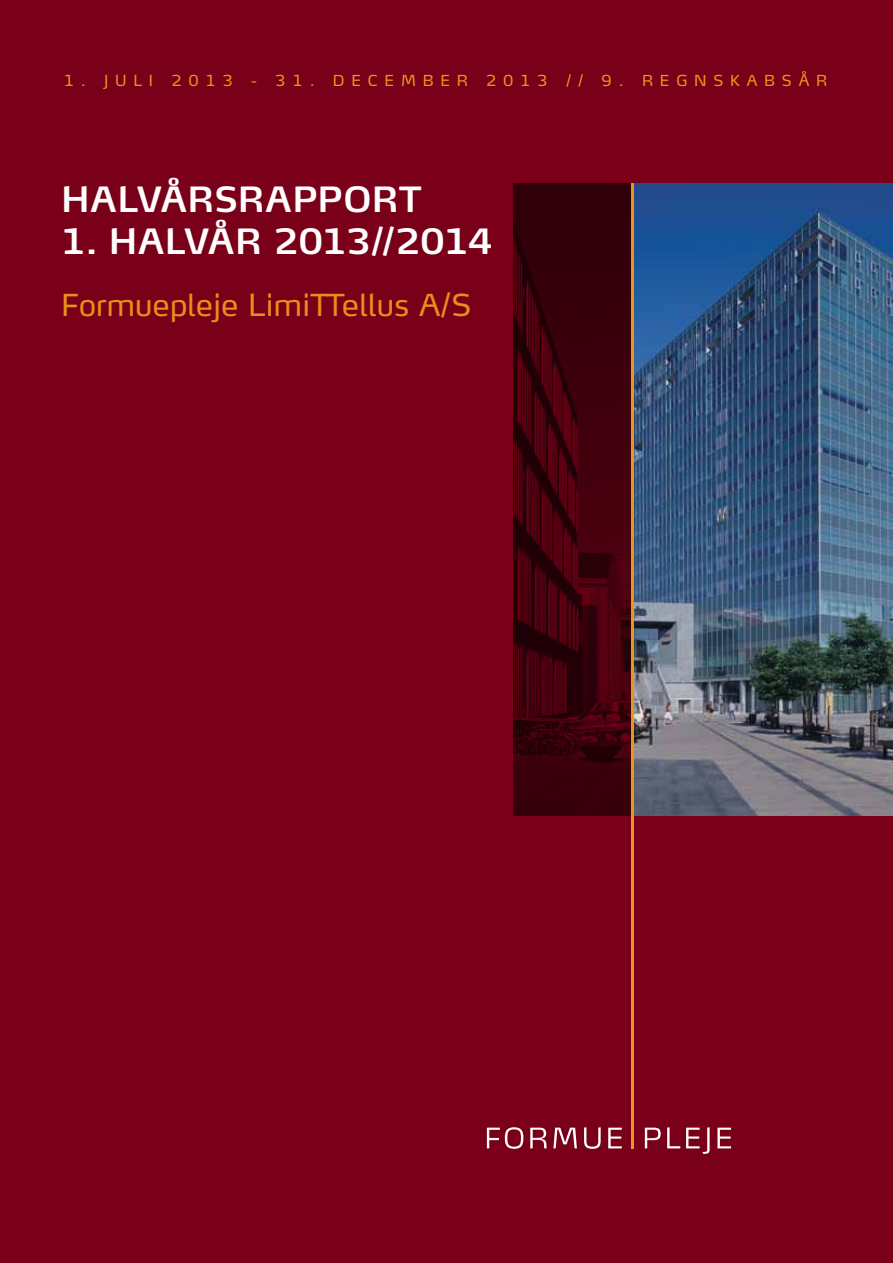
<style>
.page{position:relative;width:893px;height:1263px;background:#790018}
.page>*{position:absolute;margin:0;border:0;box-sizing:border-box;transform-origin:0 0}
.t1{font:600 34.5px "Max TF";letter-spacing:.005em;color:#fff}
.t2{font:600 34.5px "Max TF";letter-spacing:-.015em;color:#fff}
.t3{font:30px "Max TF";letter-spacing:.01em;color:#e78f1b}
.t4{font:15px "Max TF";letter-spacing:.45em;color:#e89719}
</style>
<div class="page">
<img style="left:513px;top:184px;width:380px;height:631px">
<svg style="left:487px;top:1127px;width:36px;height:22px"></svg>
<svg style="left:530px;top:1128px;width:17px;height:20px"></svg>
<svg style="left:553px;top:1128px;width:24px;height:20px"></svg>
<svg style="left:584px;top:1127px;width:17px;height:22px"></svg>
<svg style="left:608px;top:1128px;width:14px;height:20px"></svg>
<svg style="left:645px;top:1128px;width:16px;height:20px"></svg>
<svg style="left:667px;top:1127px;width:13px;height:21px"></svg>
<svg style="left:686px;top:1127px;width:24px;height:27px"></svg>
<svg style="left:717px;top:1128px;width:14px;height:20px"></svg>
<hr style="left:632px;top:184px;width:2px;height:965px;background:#e89719">
<p class="t4" style="left:64px;top:71px;width:765px">1. JUL I 2013 - 31. DECEMBER 2013 // 9. REGNS KA BS ÅR</p>
<h1 class="t1" style="left:61px;top:178px;width:362px">HALVÅRSRAPPORT</h1>
<h1 class="t1" style="left:61px;top:220px;width:73px">1. HALVÅ</h1>
<h1 class="t2" style="left:235px;top:220px;width:259px">R 2013//2014</h1>
<h2 class="t3" style="left:61px;top:286px;width:412px">FORMUEPLEJE LIMITTELLUS A/S</h2>
</div>
